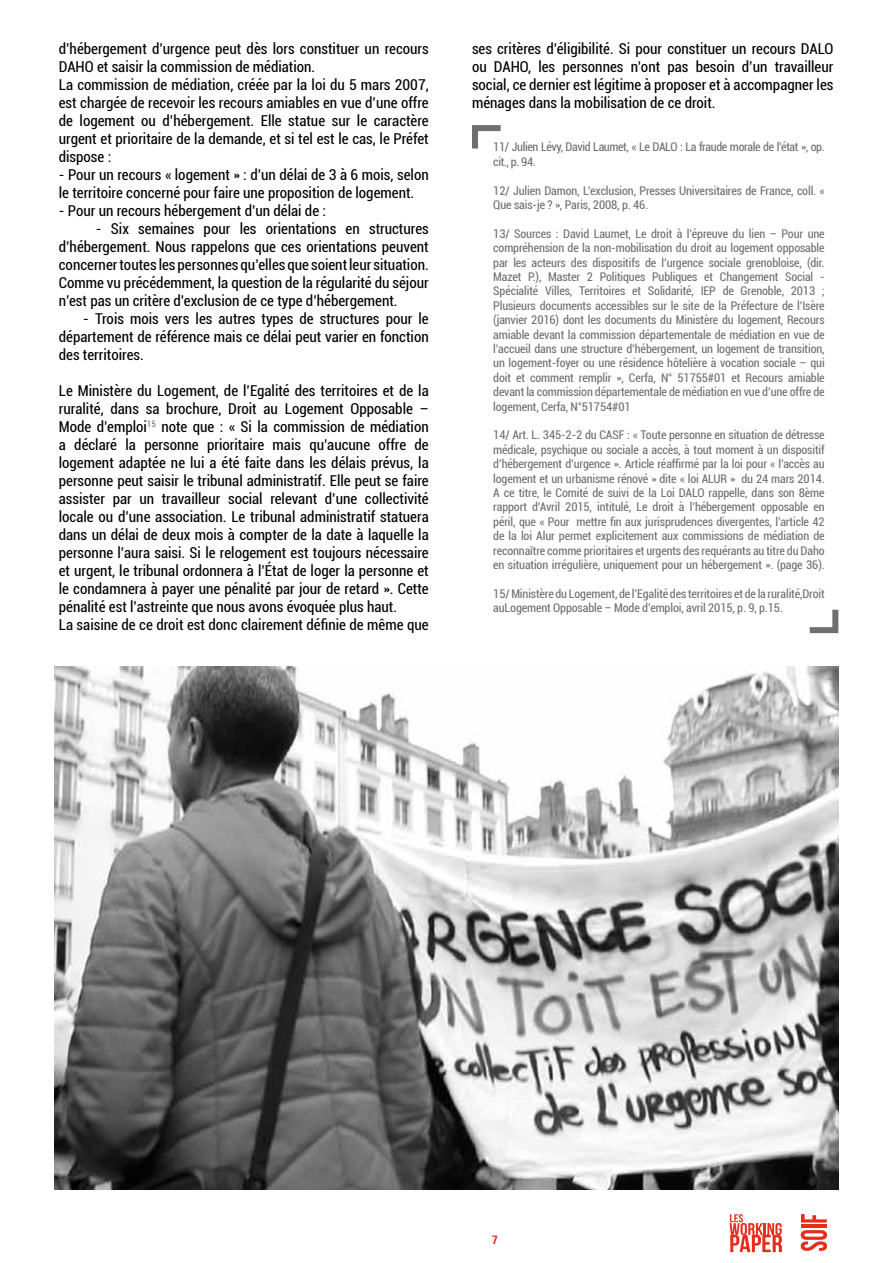
<style>
.page{position:relative;width:893px;height:1263px;background:#fff}
.page>*{position:absolute;margin:0;border:0;box-sizing:border-box;transform-origin:0 0}
.t1{font:condensed 15px/18px "Roboto";color:#000}
.t2{font:condensed 12px/14.4px "Roboto";letter-spacing:-.01em;color:#706f6f}
.t3{font:condensed 12px/14.4px "Roboto";letter-spacing:-.03em;color:#706f6f}
.t4{font:12px "Bebas Neue";color:#e62d1b;scale:1.27 1}
</style>
<div class="page">
<hr style="left:801px;top:1225px;width:26px;height:3px;background:#e62d1b">
<svg style="left:801px;top:1214px;width:26px;height:8px"></svg>
<svg style="left:801px;top:1230px;width:26px;height:21px"></svg>
<svg style="left:729px;top:1214px;width:53px;height:38px"></svg>
<img style="left:54px;top:667px;width:785px;height:522px">
<svg style="left:472px;top:125px;width:29px;height:24px"></svg>
<svg style="left:809px;top:609px;width:30px;height:25px"></svg>
<p class="t1" style="left:59px;top:39px;width:371px">d’hébergement d’urgence peut dès lors constituer un recours DAHO et saisir la commission de médiation.<br>La commission de médiation, créée par la loi du 5 mars 2007, est chargée de recevoir les recours amiables en vue d’une offre de logement ou d’hébergement. Elle statue sur le caractère urgent et prioritaire de la demande, et si tel est le cas, le Préfet dispose :</p>
<p class="t1" style="left:59px;top:165px;width:371px">- Pour un recours « logement » : d’un délai de 3 à 6 mois, selon le territoire concerné pour faire une proposition de logement.</p>
<p class="t1" style="left:59px;top:201px;width:269px">- Pour un recours hébergement d’un délai de :</p>
<p class="t1" style="left:59px;top:219px;width:371px;text-align:justify;text-indent:37px">- Six semaines pour les orientations en structures d’hébergement. Nous rappelons que ces orientations peuvent concerner toutes les personnes qu’elles que soient leur situation.<br>Comme vu précédemment, la question de la régularité du séjour n’est pas un critère d’exclusion de ce type d’hébergement.</p>
<p class="t1" style="left:59px;top:309px;width:371px;text-align:justify;text-indent:24px">- Trois mois vers les autres types de structures pour le département de référence mais ce délai peut varier en fonction des territoires.</p>
<p class="t1" style="left:59px;top:381px;width:371px">Le Ministère du Logement, de l’Egalité des territoires et de la ruralité, dans sa brochure, Droit au Logement Opposable – Mode d’emploi<sup>15</sup> note que : « Si la commission de médiation a déclaré la personne prioritaire mais qu’aucune offre de logement adaptée ne lui a été faite dans les délais prévus, la personne peut saisir le tribunal administratif. Elle peut se faire assister par un travailleur social relevant d’une collectivité locale ou d’une association. Le tribunal administratif statuera dans un délai de deux mois à compter de la date à laquelle la personne l’aura saisi. Si le relogement est toujours nécessaire et urgent, le tribunal ordonnera à l’État de loger la personne et le condamnera à payer une pénalité par jour de retard ». Cette pénalité est l’astreinte que nous avons évoquée plus haut.<br>La saisine de ce droit est donc clairement définie de même que</p>
<p class="t1" style="left:472px;top:39px;width:363px;text-align:justify">ses critères d’éligibilité. Si pour constituer un recours DALO ou DAHO, les personnes n’ont pas besoin d’un travailleur social, ce dernier est légitime à proposer et à accompagner les ménages dans la mobilisation de ce droit.</p>
<p class="t3" style="left:493px;top:139px;width:333px">11/ Julien Lévy, David Laumet, « Le DALO : La fraude morale de l’état », op. cit., p. 94.</p>
<p class="t2" style="left:493px;top:183px;width:333px">12/ Julien Damon, L’exclusion, Presses Universitaires de France, coll. «<br>Que sais-je ? », Paris, 2008, p. 46.</p>
<p class="t2" style="left:493px;top:226px;width:333px;text-align:justify">13/ Sources : David Laumet, Le droit à l’épreuve du lien – Pour une compréhension de la non-mobilisation du droit au logement opposable par les acteurs des dispositifs de l’urgence sociale grenobloise, (dir.<br>Mazet P.), Master 2 Politiques Publiques et Changement Social - Spécialité Villes, Territoires et Solidarité, IEP de Grenoble, 2013 ; Plusieurs documents accessibles sur le site de la Préfecture de l’Isère (janvier 2016) dont les documents du Ministère du logement, Recours amiable devant la commission départementale de médiation en vue de l’accueil dans une structure d’hébergement, un logement de transition, un logement-foyer ou une résidence hôtelière à vocation sociale – qui doit et comment remplir », Cerfa, N° 51755#01 et Recours amiable devant la commission départementale de médiation en vue d’une offre de logement, Cerfa, N°51754#01</p>
<p class="t2" style="left:493px;top:427px;width:333px;text-align:justify">14/ Art. L. 345-2-2 du CASF : « Toute personne en situation de détresse médicale, psychique ou sociale a accès, à tout moment à un dispositif d’hébergement d’urgence ». Article réaffirmé par la loi pour « l’accès au logement et un urbanisme rénové » dite « loi ALUR » du 24 mars 2014.<br>A ce titre, le Comité de suivi de la Loi DALO rappelle, dans son 8ème rapport d’Avril 2015, intitulé, Le droit à l’hébergement opposable en péril, que « Pour mettre fin aux jurisprudences divergentes, l’article 42 de la loi Alur permet explicitement aux commissions de médiation de reconnaître comme prioritaires et urgents des requérants au titre du Daho en situation irrégulière, uniquement pour un hébergement ». (page 36).</p>
<p class="t2" style="left:493px;top:586px;width:333px">15/ Ministère du Logement, de l’Egalité des territoires et de la ruralité,Droit auLogement Opposable – Mode d’emploi, avril 2015, p. 9, p.15.</p>
<p class="t4" style="left:492px;top:1233px;width:6px">7</p>
</div>
